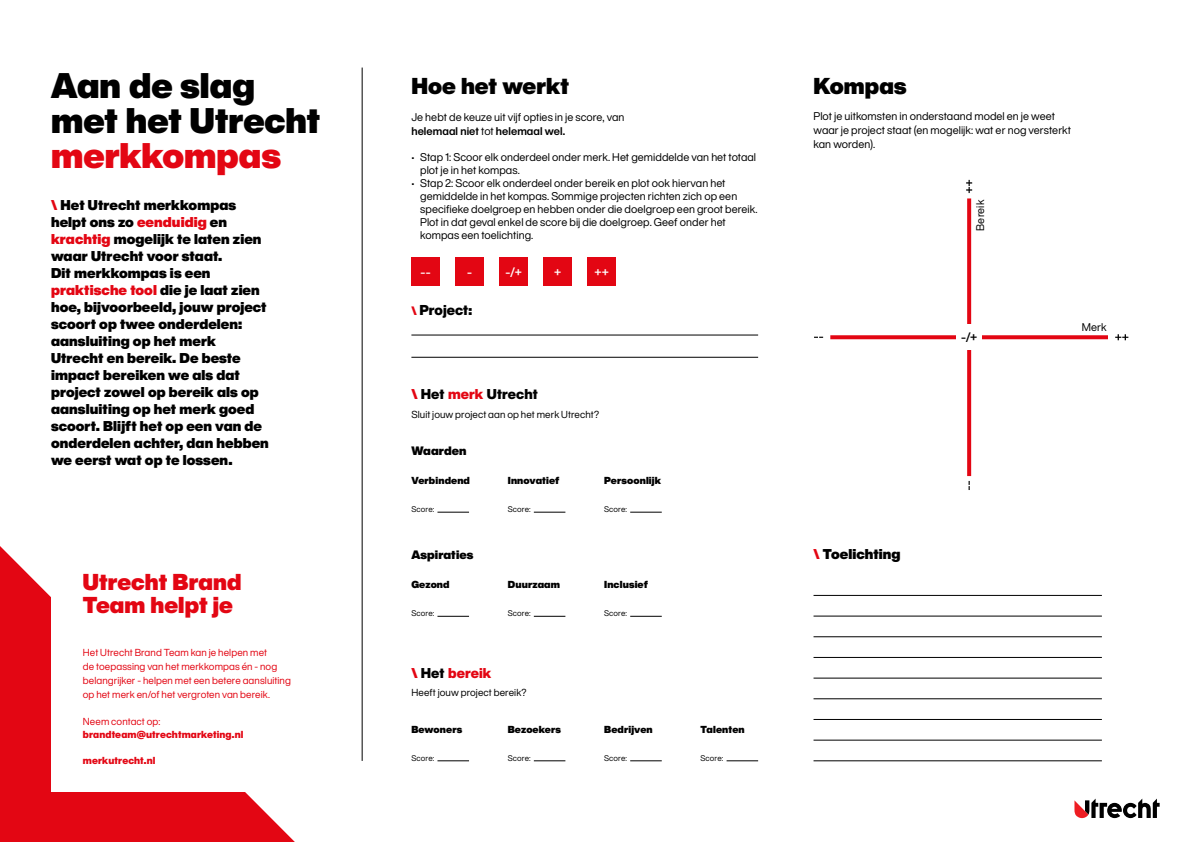
<style>
.page{position:relative;width:1191px;height:842px;background:#fff}
.page>*{position:absolute;margin:0;border:0;box-sizing:border-box;transform-origin:0 0}
._01-Heading_L__A5{font:900 35px "Helvetica Now Display";color:#000}
._01-Heading_L__A5-2{font:900 35px "Helvetica Now Display";color:#e30613}
._01-Heading_XS__A5{font:900 22.6px "Helvetica Now Display";letter-spacing:.005em;color:#e30613}
._01-Heading_XS__A5-2{font:900 22.6px "Helvetica Now Display";color:#000}
._01-Heading_XS__A5-3{font:900 14.1px "Helvetica Now Display";color:#000}
._01-Heading_XS__A5-4{font:900 14px/17px "Helvetica Now Display";letter-spacing:.005em;color:#000}
._01-Heading_XS__A5-5{font:900 14px "Helvetica Now Display";color:#000}
._01-Heading_XS__A5-6{font:900 14px "Helvetica Now Display";color:#e30613}
._01-Heading_XS__A5-7{font:500 13.5px "Helvetica Now Display";color:#fff}
._01-Heading_XS__A5-8{font:500 13.5px "Helvetica Now Display";color:#000}
.t1{font:900 12px "Helvetica Now Display";letter-spacing:.005em;color:#000}
._01-Heading_XS__A5-9{font:11px/13px "Helvetica Now Display";letter-spacing:.005em;color:#000}
._01-Heading_XS__A5-10{font:700 11px "Helvetica Now Display";letter-spacing:.005em;color:#000}
._01-Heading_XS__A5-11{font:10px "Helvetica Now Display";letter-spacing:.01em;color:#e30613}
.t2{font:900 10px "Helvetica Now Display";letter-spacing:.01em;color:#000}
._01-Heading_XS__A5-12{font:10px "Helvetica Now Display";letter-spacing:.01em;color:#000}
._01-Heading_XS__A5-13{font:900 10px "Helvetica Now Display";letter-spacing:.005em;color:#e30613}
.t3{font:8px "Helvetica Now Display";letter-spacing:.015em;color:#000}
.s1{color:#e30613}
.s2{font-weight:400}
.s3{font-size:10px}
.s4{font-size:12px;color:#e30613}
.s5{font-style:inherit}
.s6{color:#000}
</style>
<div class="page">
<svg style="left:0;top:546px;width:295px;height:296px;fill:#e30613"></svg>
<div style="left:51px;top:498px;width:207px;height:294px;background:#fff"></div>
<svg style="left:1074px;top:798px;width:85px;height:20px"></svg>
<hr style="left:813px;top:637px;width:288px;height:1px;background:#000">
<hr style="left:813px;top:595px;width:288px;height:1px;background:#000">
<hr style="left:813px;top:657px;width:288px;height:1px;background:#000">
<hr style="left:813px;top:699px;width:288px;height:1px;background:#000">
<hr style="left:813px;top:740px;width:288px;height:1px;background:#000">
<hr style="left:813px;top:616px;width:288px;height:1px;background:#000">
<hr style="left:813px;top:678px;width:288px;height:1px;background:#000">
<hr style="left:813px;top:719px;width:288px;height:1px;background:#000">
<hr style="left:813px;top:761px;width:288px;height:1px;background:#000">
<hr style="left:362px;top:68px;width:1px;height:693px;background:#000">
<hr style="left:411px;top:335px;width:347px;height:1px;background:#000">
<hr style="left:411px;top:357px;width:347px;height:1px;background:#000">
<hr style="left:437px;top:512px;width:32px;height:1px;background:#000">
<hr style="left:534px;top:512px;width:31px;height:1px;background:#000">
<hr style="left:630px;top:512px;width:32px;height:1px;background:#000">
<hr style="left:437px;top:616px;width:32px;height:1px;background:#000">
<hr style="left:534px;top:616px;width:31px;height:1px;background:#000">
<hr style="left:630px;top:616px;width:32px;height:1px;background:#000">
<hr style="left:437px;top:761px;width:32px;height:1px;background:#000">
<hr style="left:534px;top:761px;width:31px;height:1px;background:#000">
<hr style="left:630px;top:761px;width:32px;height:1px;background:#000">
<hr style="left:726px;top:761px;width:32px;height:1px;background:#000">
<svg style="left:967px;top:198px;width:4px;height:278px"></svg>
<svg style="left:830px;top:335px;width:278px;height:4px"></svg>
<svg style="left:966px;top:180px;width:6px;height:13px"></svg>
<svg style="left:1115px;top:334px;width:13px;height:6px"></svg>
<div style="left:956px;top:325px;width:25px;height:25px;background:#fff"></div>
<div style="left:411px;top:257px;width:29px;height:29px;background:#e30613"></div>
<div style="left:455px;top:257px;width:29px;height:29px;background:#e30613"></div>
<div style="left:499px;top:257px;width:29px;height:29px;background:#e30613"></div>
<div style="left:543px;top:257px;width:29px;height:29px;background:#e30613"></div>
<div style="left:587px;top:257px;width:29px;height:29px;background:#e30613"></div>
<p class="_01-Heading_L__A5" style="left:51px;top:61px;width:205px">Aan de slag</p>
<p class="_01-Heading_L__A5" style="left:51px;top:96px;width:271px">met het Utrecht</p>
<p class="_01-Heading_L__A5-2" style="left:51px;top:131px;width:231px">merkkompas</p>
<p class="_01-Heading_XS__A5-4" style="left:51px;top:196px;width:187px"><span class="s1">\</span> Het Utrecht merkkompas</p>
<p class="_01-Heading_XS__A5-4" style="left:51px;top:213px;width:212px">helpt ons zo <span class="s1">eenduidig</span> en <span class="s1">krachtig</span> mogelijk te laten zien waar Utrecht voor staat.</p>
<p class="_01-Heading_XS__A5-4" style="left:51px;top:264px;width:161px">Dit merkkompas is een</p>
<p class="_01-Heading_XS__A5-4" style="left:51px;top:281px;width:219px"><span class="s1">praktische tool</span> die je laat zien hoe, bijvoorbeeld, jouw project scoort op twee onderdelen: aansluiting op het merk<br>Utrecht en bereik. De beste impact bereiken we als dat project zowel op bereik als op aansluiting op het merk goed scoort. Blijft het op een van de onderdelen achter, dan hebben we eerst wat op te lossen.</p>
<p class="_01-Heading_XS__A5" style="left:83px;top:566px;width:160px">Utrecht Brand</p>
<p class="_01-Heading_XS__A5" style="left:83px;top:589px;width:152px">Team helpt je</p>
<p class="_01-Heading_XS__A5-11" style="left:83px;top:645px;width:186px">Het Utrecht Brand Team kan je helpen met</p>
<p class="_01-Heading_XS__A5-11" style="left:83px;top:659px;width:196px">de toepassing van het merkkompas én - nog</p>
<p class="_01-Heading_XS__A5-11" style="left:83px;top:673px;width:210px">belangrijker - helpen met een betere aansluiting</p>
<p class="_01-Heading_XS__A5-11" style="left:83px;top:687px;width:189px">op het merk en/of het vergroten van bereik.</p>
<p class="_01-Heading_XS__A5-11" style="left:83px;top:714px;width:79px">Neem contact op:</p>
<p class="_01-Heading_XS__A5-13" style="left:83px;top:727px;width:162px">brandteam@utrechtmarketing.nl</p>
<p class="_01-Heading_XS__A5-13" style="left:83px;top:753px;width:74px">merkutrecht.nl</p>
<p class="_01-Heading_XS__A5-2" style="left:411px;top:70px;width:159px">Hoe het werkt</p>
<p class="_01-Heading_XS__A5-9" style="left:411px;top:111px;width:215px">Je hebt de keuze uit vijf opties in je score, van</p>
<p class="_01-Heading_XS__A5-10" style="left:411px;top:124px;width:155px">helemaal niet <span class="s2">tot</span> helemaal wel.</p>
<p class="_01-Heading_XS__A5-9" style="left:420px;top:151px;width:337px;text-indent:-9px"><span class="s3">•</span> Stap 1: Scoor elk onderdeel onder merk. Het gemiddelde van het totaal plot je in het kompas.</p>
<p class="_01-Heading_XS__A5-9" style="left:420px;top:177px;width:339px;text-indent:-9px"><span class="s3">•</span> Stap 2: Scoor elk onderdeel onder bereik en plot ook hiervan het gemiddelde in het kompas. Sommige projecten richten zich op een specifieke doelgroep en hebben onder die doelgroep een groot bereik.<br>Plot in dat geval enkel de score bij die doelgroep. Geef onder het kompas een toelichting.</p>
<p class="_01-Heading_XS__A5-7" style="left:420px;top:262px;width:12px">--</p>
<p class="_01-Heading_XS__A5-7" style="left:467px;top:262px;width:6px">-</p>
<p class="_01-Heading_XS__A5-7" style="left:505px;top:262px;width:18px">-/+</p>
<p class="_01-Heading_XS__A5-7" style="left:554px;top:262px;width:9px">+</p>
<p class="_01-Heading_XS__A5-7" style="left:594px;top:262px;width:16px">++</p>
<p class="_01-Heading_XS__A5-3" style="left:411px;top:300px;width:62px"><span class="s4">\</span> Project:</p>
<p class="_01-Heading_XS__A5-5" style="left:411px;top:384px;width:128px"><span class="s1">\</span> Het <span class="s1">merk</span> Utrecht</p>
<p class="_01-Heading_XS__A5-12" style="left:411px;top:407px;width:189px">Sluit jouw project aan op het merk Utrecht?</p>
<p class="t1" style="left:411px;top:442px;width:57px">Waarden</p>
<p class="t2" style="left:411px;top:473px;width:60px">Verbindend</p>
<p class="t3" style="left:411px;top:504px;width:24px">Score:</p>
<p class="t2" style="left:508px;top:473px;width:53px">Innovatief</p>
<p class="t2" style="left:604px;top:473px;width:59px">Persoonlijk</p>
<p class="t3" style="left:508px;top:504px;width:24px">Score:</p>
<p class="t3" style="left:604px;top:504px;width:24px">Score:</p>
<p class="t1" style="left:411px;top:546px;width:63px">Aspiraties</p>
<p class="t2" style="left:411px;top:578px;width:40px">Gezond</p>
<p class="t2" style="left:508px;top:578px;width:54px">Duurzaam</p>
<p class="t2" style="left:604px;top:578px;width:45px">Inclusief</p>
<p class="t3" style="left:411px;top:608px;width:24px">Score:</p>
<p class="t3" style="left:508px;top:608px;width:24px">Score:</p>
<p class="t3" style="left:604px;top:608px;width:24px">Score:</p>
<p class="_01-Heading_XS__A5-6" style="left:411px;top:663px;width:82px"><span class="s5">\</span> <span class="s6">Het</span> bereik</p>
<p class="_01-Heading_XS__A5-12" style="left:411px;top:685px;width:117px">Heeft jouw project bereik?</p>
<p class="t2" style="left:411px;top:722px;width:52px">Bewoners</p>
<p class="t2" style="left:508px;top:722px;width:55px">Bezoekers</p>
<p class="t2" style="left:604px;top:722px;width:50px">Bedrijven</p>
<p class="t2" style="left:700px;top:722px;width:46px">Talenten</p>
<p class="t3" style="left:411px;top:752px;width:24px">Score:</p>
<p class="t3" style="left:508px;top:752px;width:24px">Score:</p>
<p class="t3" style="left:604px;top:752px;width:24px">Score:</p>
<p class="t3" style="left:700px;top:752px;width:24px">Score:</p>
<p class="_01-Heading_XS__A5-2" style="left:813px;top:70px;width:94px">Kompas</p>
<p class="_01-Heading_XS__A5-9" style="left:813px;top:109px;width:243px">Plot je uitkomsten in onderstaand model en je weet</p>
<p class="_01-Heading_XS__A5-9" style="left:813px;top:123px;width:259px;line-height:14px">waar je project staat (en mogelijk: wat er nog versterkt kan worden).</p>
<p class="_01-Heading_XS__A5-9" style="left:973px;top:231px;width:32px;rotate:-90deg">Bereik</p>
<p class="_01-Heading_XS__A5-8" style="left:961px;top:327px;width:18px">-/+</p>
<p class="_01-Heading_XS__A5-9" style="left:1081px;top:321px;width:26px">Merk</p>
<p class="_01-Heading_XS__A5-4" style="left:813px;top:546px;width:89px"><span class="s1">\</span> Toelichting</p>
</div>
